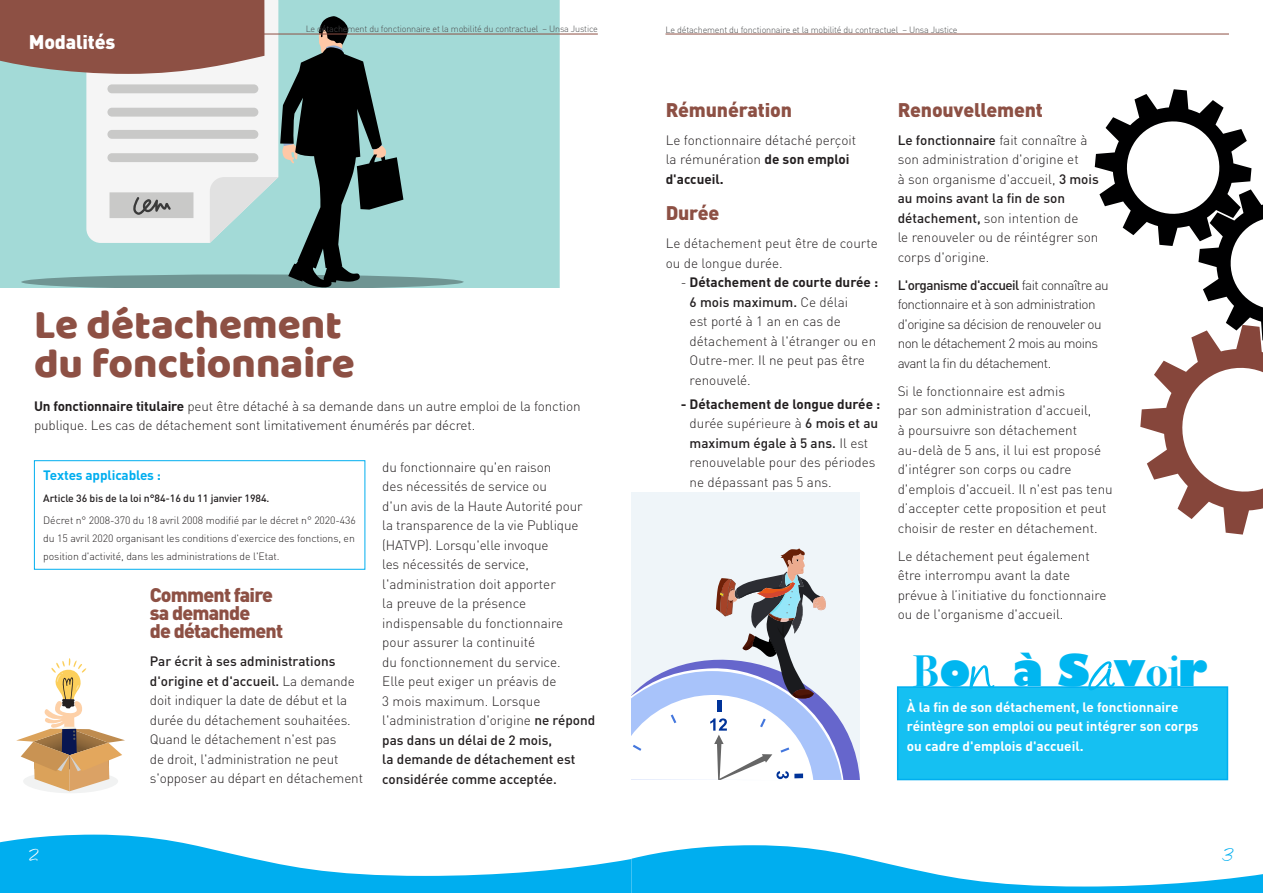
<style>
.page{position:relative;width:1263px;height:893px;background:#fff}
.page>*{position:absolute;margin:0;border:0;box-sizing:border-box;transform-origin:0 0}
.t1{font:800 43.5px "Gill Sans";color:#00b6f0}
.t2{font:42px/39px "Baloo";color:#8d5044}
.t3{font:21px "Angelina";color:#fff}
.t4{font:21px "Angelina";color:#00aeef}
.t5{font:900 19.5px/18px "DINOT";letter-spacing:-.04em;color:#8d5044}
.t6{font:900 19.5px "DINOT";letter-spacing:-.01em;color:#8d5044}
.t7{font:900 19.5px "DINOT";letter-spacing:-.01em;color:#fff}
.t8{font:300 13.5px/19.5px "DINOT";color:#231f20}
.t9{font:300 13.5px/19.5px "DINOT";letter-spacing:-.04em;color:#231f20}
.t10{font:300 13.5px/19.5px "DIN";letter-spacing:-.01em;color:#231f20}
.t11{font:700 13.5px/19.5px "DIN";color:#fff}
.t12{font:700 13.5px "DINOT";letter-spacing:-.01em;color:#00aeef}
.t13{font:300 10.5px/18px "DINOT";letter-spacing:-.01em;color:#231f20;text-align:justify}
.t14{font:500 10.5px "DINOT";letter-spacing:-.01em;color:#231f20}
.t15{font:300 9px "DINOT";letter-spacing:-.02em;color:#4b4c4d}
.s1{font-weight:700}
.s2{font-weight:500}
.s3{font-family:"Bodoni Svty Two OSITCTT";font-weight:700}
.s4{font-family:"Angelina";font-weight:400;font-size:69.45px}
</style>
<div class="page">
<div style="left:464px;top:0;width:96px;height:287px;background:#a3dad7"></div>
<svg style="left:0;top:835px;width:1263px;height:58px"></svg>
<svg style="left:0;top:0;width:464px;height:287px"></svg>
<hr style="left:256px;top:34px;width:342px;height:1px;background:#8d5044">
<hr style="left:665px;top:34px;width:564px;height:1px;background:#8d5044">
<div style="left:898px;top:687px;width:329px;height:92px;background:#15c0f2"></div>
<div style="left:897px;top:686px;width:331px;height:94px;border:2px solid #00aeef"></div>
<div style="left:631px;top:492px;width:229px;height:287px;background:#eff5f9"></div>
<svg style="left:631px;top:548px;width:229px;height:232px"></svg>
<svg style="left:16px;top:658px;width:109px;height:135px"></svg>
<div style="left:34px;top:460px;width:331px;height:110px;border:1px solid #00aeef"></div>
<svg style="left:1095px;top:89px;width:168px;height:446px"></svg>
<p class="t7" style="left:29px;top:29px;width:88px">Modalités</p>
<p class="t15" style="left:306px;top:23px;width:294px">Le détachement du fonctionnaire et la mobilité du contractuel – Unsa Justice</p>
<p class="t15" style="left:665px;top:24px;width:294px">Le détachement du fonctionnaire et la mobilité du contractuel – Unsa Justice</p>
<p class="t2" style="left:34px;top:303px;width:322px">Le détachement du fonctionnaire</p>
<p class="t10" style="left:34px;top:396px;width:548px"><span class="s1">Un fonctionnaire titulaire</span> peut être détaché à sa demande dans un autre emploi de la fonction publique. Les cas de détachement sont limitativement énumérés par décret.</p>
<p class="t12" style="left:43px;top:466px;width:119px">Textes applicables :</p>
<p class="t14" style="left:43px;top:491px;width:228px">Article 36 bis de la loi n°84-16 du 11 janvier 1984.</p>
<p class="t13" style="left:43px;top:511px;width:314px">Décret n° 2008-370 du 18 avril 2008 modifié par le décret n° 2020-436 du 15 avril 2020 organisant les conditions d'exercice des fonctions, en position d'activité, dans les administrations de l'Etat.</p>
<p class="t5" style="left:150px;top:586px;width:135px">Comment faire sa demande<br>de détachement</p>
<p class="t8" style="left:150px;top:651px;width:215px"><span class="s2">Par écrit à ses administrations d'origine et d'accueil.</span> La demande doit indiquer la date de début et la durée du détachement souhaitées.<br>Quand le détachement n'est pas<br>de droit, l'administration ne peut s'opposer au départ en détachement</p>
<p class="t8" style="left:382px;top:456px;width:214px">du fonctionnaire qu'en raison<br>des nécessités de service ou<br>d'un avis de la Haute Autorité pour la transparence de la vie Publique (HATVP). Lorsqu'elle invoque<br>les nécessités de service, l'administration doit apporter<br>la preuve de la présence indispensable du fonctionnaire<br>pour assurer la continuité<br>du fonctionnement du service.<br>Elle peut exiger un préavis de<br>3 mois maximum. Lorsque l'administration d'origine <span class="s2">ne répond pas dans un délai de 2 mois,<br>la demande de détachement est considérée comme acceptée.</span></p>
<p class="t6" style="left:666px;top:97px;width:128px">Rémunération</p>
<p class="t8" style="left:666px;top:130px;width:192px">Le fonctionnaire détaché perçoit la rémunération <span class="s1">de son emploi d'accueil.</span></p>
<p class="t5" style="left:666px;top:204px;width:55px">Durée</p>
<p class="t8" style="left:666px;top:233px;width:214px">Le détachement peut être de courte ou de longue durée.</p>
<p class="t8" style="left:690px;top:272px;width:190px;text-indent:-9px">- <span class="s1">Détachement de courte durée :<br></span><span class="s2">6 mois maximum.</span> Ce délai<br>est porté à 1 an en cas de détachement à l'étranger ou en<br>Outre-mer. Il ne peut pas être renouvelé.</p>
<p class="t8" style="left:690px;top:394px;width:192px;text-indent:-9px"><span class="s1">- Détachement de longue durée : </span>durée supérieure à <span class="s2">6 mois et au maximum égale à 5 ans.</span> Il est renouvelable pour des périodes ne dépassant pas 5 ans.</p>
<p class="t6" style="left:898px;top:97px;width:147px">Renouvellement</p>
<p class="t8" style="left:898px;top:130px;width:203px"><span class="s2">Le fonctionnaire</span> fait connaître à son administration d'origine et<br>à son organisme d'accueil, <span class="s2">3 mois au moins avant la fin de son détachement,</span> son intention de<br>le renouveler ou de réintégrer son corps d'origine.</p>
<p class="t9" style="left:898px;top:275px;width:213px"><span class="s2">L'organisme d'accueil</span> fait connaître au fonctionnaire et à son administration d'origine sa décision de renouveler ou non le détachement 2 mois au moins avant la fin du détachement.</p>
<p class="t8" style="left:898px;top:381px;width:217px">Si le fonctionnaire est admis<br>par son administration d'accueil,<br>à poursuivre son détachement au-delà de 5 ans, il lui est proposé d'intégrer son corps ou cadre d'emplois d'accueil. Il n'est pas tenu d’accepter cette proposition et peut choisir de rester en détachement.</p>
<p class="t8" style="left:898px;top:545px;width:210px">Le détachement peut également être interrompu avant la date prévue à l’initiative du fonctionnaire ou de l'organisme d'accueil.</p>
<p class="t1" style="left:913px;top:636px;width:298px"><span class="s3">B</span>o<span class="s4">n</span> à S<span class="s4">a</span>v<span class="s3">oi</span>r</p>
<p class="t11" style="left:907px;top:697px;width:293px">À la fin de son détachement, le fonctionnaire réintègre son emploi ou peut intégrer son corps ou cadre d'emplois d'accueil.</p>
<p class="t3" style="left:30px;top:845px;width:10px">2</p>
<p class="t4" style="left:1224px;top:845px;width:11px">3</p>
</div>
